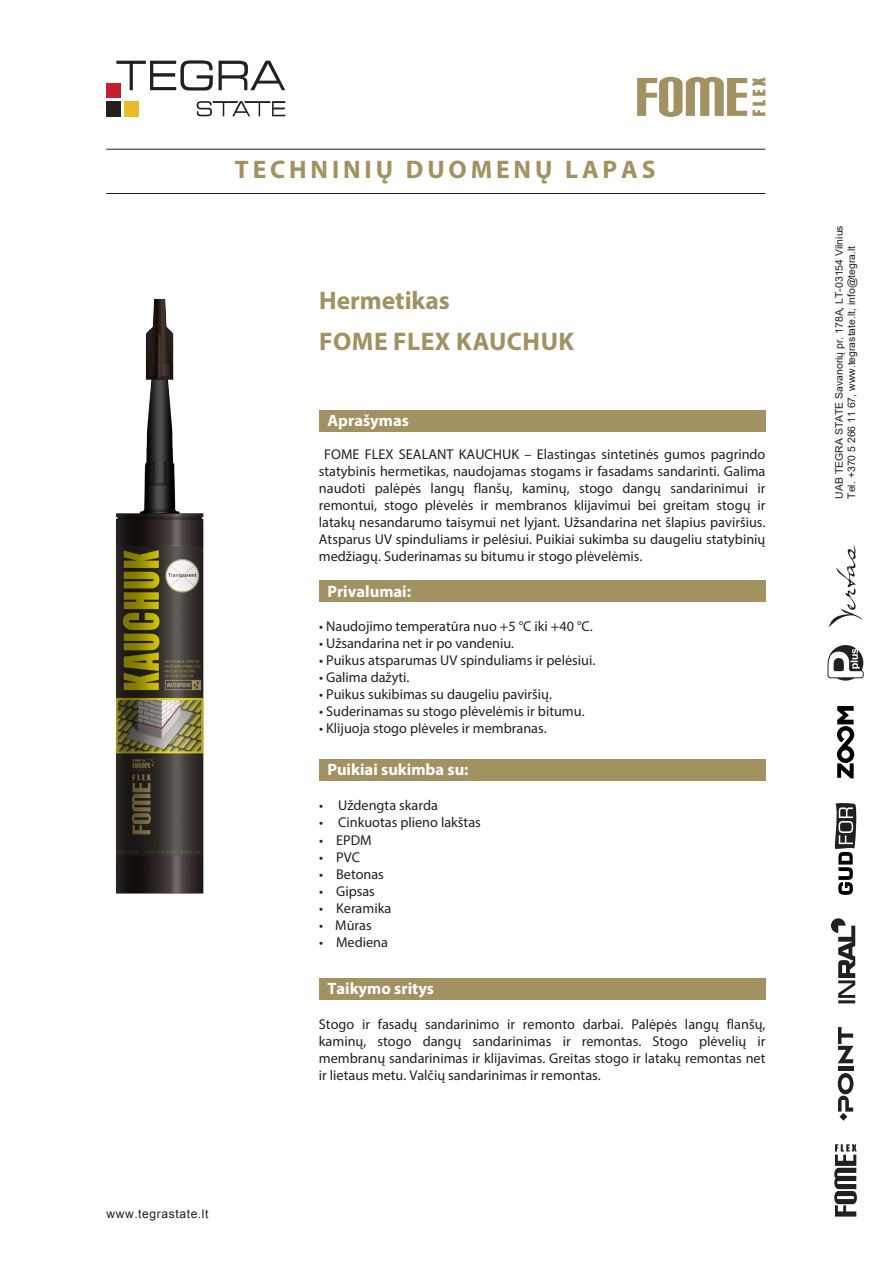
<style>
.page{position:relative;width:893px;height:1263px;background:#fff}
.page>*{position:absolute;margin:0;border:0;box-sizing:border-box;transform-origin:0 0}
.t1{font:700 25.5px/40.3px "Myriad Pro";letter-spacing:.02em;color:#a29161}
.t2{font:700 25.5px "Myriad Pro";letter-spacing:.15em;color:#a39161}
.t3{font:700 16.5px "Myriad Pro";color:#fff}
.t4{font:14.25px/17px "Myriad Pro";color:#231f20;text-align:justify}
.t5{font:12px "Arial";letter-spacing:.05em;color:#231f20}
.t6{font:10.5px/12.3px "Arial";color:#231f20}
</style>
<div class="page">
<div style="left:107px;top:83px;width:14px;height:15px;background:#c31f2d"></div>
<div style="left:124px;top:101px;width:14px;height:15px;background:#eabd27"></div>
<div style="left:107px;top:101px;width:14px;height:15px;background:#231f20"></div>
<svg style="left:116px;top:60px;width:169px;height:30px"></svg>
<svg style="left:197px;top:101px;width:88px;height:15px"></svg>
<hr style="left:106px;top:193px;width:659px;height:1px;background:#231f20">
<hr style="left:106px;top:149px;width:659px;height:1px;background:#231f20">
<svg style="left:637px;top:77px;width:128px;height:40px"></svg>
<div style="left:319px;top:410px;width:446px;height:22px;background:#a29161"></div>
<div style="left:319px;top:580px;width:446px;height:22px;background:#a29161"></div>
<div style="left:319px;top:759px;width:446px;height:22px;background:#a29161"></div>
<div style="left:319px;top:978px;width:446px;height:22px;background:#a29161"></div>
<img style="left:115px;top:298px;width:89px;height:595px">
<svg style="left:834px;top:1144px;width:23px;height:72px"></svg>
<hr style="left:838px;top:1067px;width:15px;height:4px;background:#231f20">
<svg style="left:838px;top:1027px;width:15px;height:36px"></svg>
<svg style="left:838px;top:1073px;width:15px;height:38px"></svg>
<svg style="left:840px;top:1113px;width:7px;height:7px"></svg>
<svg style="left:827px;top:645px;width:37px;height:36px"></svg>
<svg style="left:828px;top:545px;width:34px;height:82px"></svg>
<hr style="left:838px;top:1000px;width:17px;height:3px;background:#231f20">
<svg style="left:831px;top:918px;width:24px;height:80px"></svg>
<svg style="left:835px;top:803px;width:22px;height:92px"></svg>
<svg style="left:837px;top:706px;width:17px;height:72px"></svg>
<h1 class="t2" style="left:235px;top:152px;width:422px">TECHNINIŲ DUOMENŲ LAPAS</h1>
<p class="t1" style="left:319px;top:280px;width:257px">Hermetikas<br>FOME FLEX KAUCHUK</p>
<p class="t3" style="left:327px;top:410px;width:83px">Aprašymas</p>
<p class="t4" style="left:319px;top:446px;width:448px;text-indent:5px">FOME FLEX SEALANT KAUCHUK – Elastingas sintetinės gumos pagrindo statybinis hermetikas, naudojamas stogams ir fasadams sandarinti. Galima naudoti palėpės langų flanšų, kaminų, stogo dangų sandarinimui ir remontui, stogo plėvelės ir membranos klijavimui bei greitam stogų ir latakų nesandarumo taisymui net lyjant. Užsandarina net šlapius paviršius.<br>Atsparus UV spinduliams ir pelėsiui. Puikiai sukimba su daugeliu statybinių medžiagų. Suderinamas su bitumu ir stogo plėvelėmis.</p>
<p class="t3" style="left:327px;top:581px;width:85px">Privalumai:</p>
<p class="t4" style="left:319px;top:617px;width:275px">• Naudojimo temperatūra nuo +5 °C iki +40 °C.</p>
<p class="t4" style="left:319px;top:634px;width:197px">• Užsandarina net ir po vandeniu.</p>
<p class="t4" style="left:319px;top:651px;width:278px">• Puikus atsparumas UV spinduliams ir pelėsiui.</p>
<p class="t4" style="left:319px;top:668px;width:92px">• Galima dažyti.</p>
<p class="t4" style="left:319px;top:685px;width:234px">• Puikus sukibimas su daugeliu paviršių.</p>
<p class="t4" style="left:319px;top:703px;width:267px">• Suderinamas su stogo plėvelėmis ir bitumu.</p>
<p class="t4" style="left:319px;top:720px;width:229px">• Klijuoja stogo plėveles ir membranas.</p>
<p class="t3" style="left:327px;top:759px;width:143px">Puikiai sukimba su:</p>
<p class="t4" style="left:319px;top:797px;width:120px">• Uždengta skarda</p>
<p class="t4" style="left:319px;top:814px;width:163px">• Cinkuotas plieno lakštas</p>
<p class="t4" style="left:319px;top:831px;width:54px">• EPDM</p>
<p class="t4" style="left:319px;top:848px;width:42px">• PVC</p>
<p class="t4" style="left:319px;top:865px;width:66px">• Betonas</p>
<p class="t4" style="left:319px;top:882px;width:57px">• Gipsas</p>
<p class="t4" style="left:319px;top:899px;width:74px">• Keramika</p>
<p class="t4" style="left:319px;top:916px;width:54px">• Mūras</p>
<p class="t4" style="left:319px;top:934px;width:70px">• Mediena</p>
<p class="t3" style="left:327px;top:978px;width:108px">Taikymo sritys</p>
<p class="t4" style="left:319px;top:1015px;width:448px">Stogo ir fasadų sandarinimo ir remonto darbai. Palėpės langų flanšų, kaminų, stogo dangų sandarinimas ir remontas. Stogo plėvelių ir membranų sandarinimas ir klijavimas. Greitas stogo ir latakų remontas net ir lietaus metu. Valčių sandarinimas ir remontas.</p>
<p class="t5" style="left:106px;top:1206px;width:104px">www.tegrastate.lt</p>
<p class="t6" style="left:833px;top:499px;width:275px;rotate:-90deg">UAB TEGRA STATE Savanorių pr. 178A, LT-03154 Vilnius<br>Tel. +370 5 266 11 67, www.tegrastate.lt, info@tegra.lt</p>
</div>
